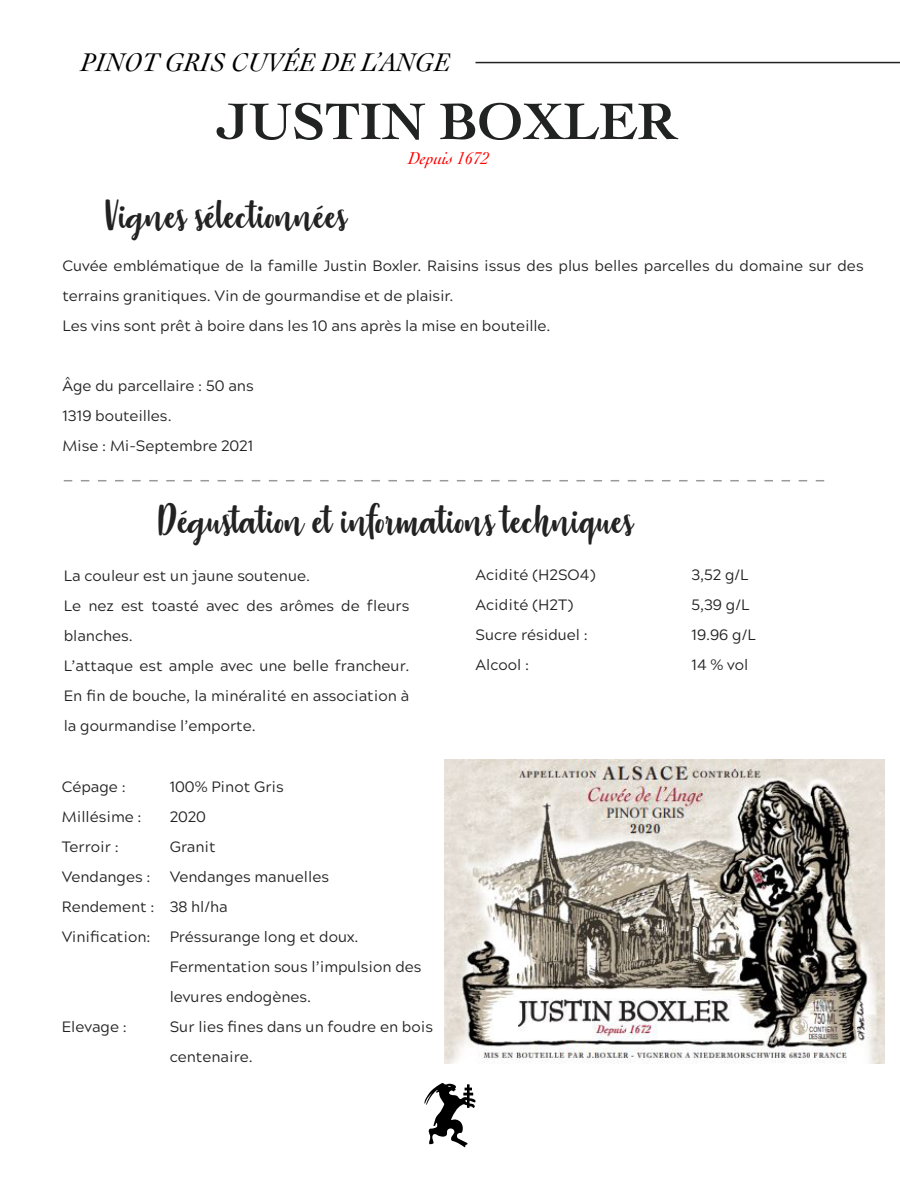
<style>
.page{position:relative;width:900px;height:1200px;background:#fff}
.page>*{position:absolute;margin:0;border:0;box-sizing:border-box;transform-origin:0 0}
.t1{font:700 54px "Cochin";color:#212222}
.t2{font:49.5px "Strawberry Blossom";color:#222}
.t3{font:italic 27px "Cochin";color:#000}
.t4{font:italic 18px "Cochin";color:#f00}
.t5{font:15px/30px "Acherus Grotesque";color:#222}
</style>
<div class="page">
<svg style="left:424px;top:1083px;width:52px;height:64px"></svg>
<svg style="left:64px;top:480px;width:760px;height:1px"></svg>
<hr style="left:476px;top:62px;width:424px;height:1px;background:#222">
<img style="left:444px;top:759px;width:441px;height:304px">
<h3 class="t3" style="left:81px;top:47px;width:371px">PINOT GRIS CUVÉE DE L’ANGE</h3>
<h1 class="t1" style="left:215px;top:90px;width:463px">JUSTIN BOXLER</h1>
<p class="t4" style="left:408px;top:148px;width:83px">Depuis 1672</p>
<h2 class="t2" style="left:106px;top:192px;width:243px">Vignes sélectionnées</h2>
<p class="t5" style="left:62px;top:250px;width:803px">Cuvée emblématique de la famille Justin Boxler. Raisins issus des plus belles parcelles du domaine sur des terrains granitiques. Vin de gourmandise et de plaisir.<br>Les vins sont prêt à boire dans les 10 ans après la mise en bouteille.</p>
<p class="t5" style="left:62px;top:370px;width:193px">Âge du parcellaire : 50 ans<br>1319 bouteilles.<br>Mise : Mi-Septembre 2021</p>
<h2 class="t2" style="left:159px;top:497px;width:476px">Dégustation et informations techniques</h2>
<p class="t5" style="left:64px;top:560px;width:347px">La couleur est un jaune soutenue.<br>Le nez est toasté avec des arômes de fleurs blanches.<br>L’attaque est ample avec une belle francheur.<br>En fin de bouche, la minéralité en association à la gourmandise l’emporte.</p>
<p class="t5" style="left:62px;top:771px;width:66px">Cépage :</p>
<p class="t5" style="left:170px;top:771px;width:116px">100% Pinot Gris</p>
<p class="t5" style="left:62px;top:801px;width:81px">Millésime :</p>
<p class="t5" style="left:170px;top:801px;width:38px">2020</p>
<p class="t5" style="left:62px;top:831px;width:59px">Terroir :</p>
<p class="t5" style="left:170px;top:831px;width:48px">Granit</p>
<p class="t5" style="left:62px;top:861px;width:90px">Vendanges :</p>
<p class="t5" style="left:62px;top:861px;width:269px;text-indent:108px">Vendanges manuelles<br>Rendement : 38 hl/ha<br>Vinification:</p>
<p class="t5" style="left:170px;top:921px;width:253px">Préssurange long et doux.<br>Fermentation sous l’impulsion des levures endogènes.</p>
<p class="t5" style="left:62px;top:1011px;width:67px">Elevage :</p>
<p class="t5" style="left:170px;top:1011px;width:265px">Sur lies fines dans un foudre en bois centenaire.</p>
<p class="t5" style="left:475px;top:559px;width:121px">Acidité (H2SO4)</p>
<p class="t5" style="left:691px;top:559px;width:59px">3,52 g/L</p>
<p class="t5" style="left:475px;top:589px;width:99px">Acidité (H2T)</p>
<p class="t5" style="left:691px;top:589px;width:60px">5,39 g/L</p>
<p class="t5" style="left:475px;top:619px;width:114px">Sucre résiduel :</p>
<p class="t5" style="left:691px;top:619px;width:66px">19.96 g/L</p>
<p class="t5" style="left:475px;top:649px;width:55px">Alcool :</p>
<p class="t5" style="left:691px;top:649px;width:58px">14 % vol</p>
</div>
